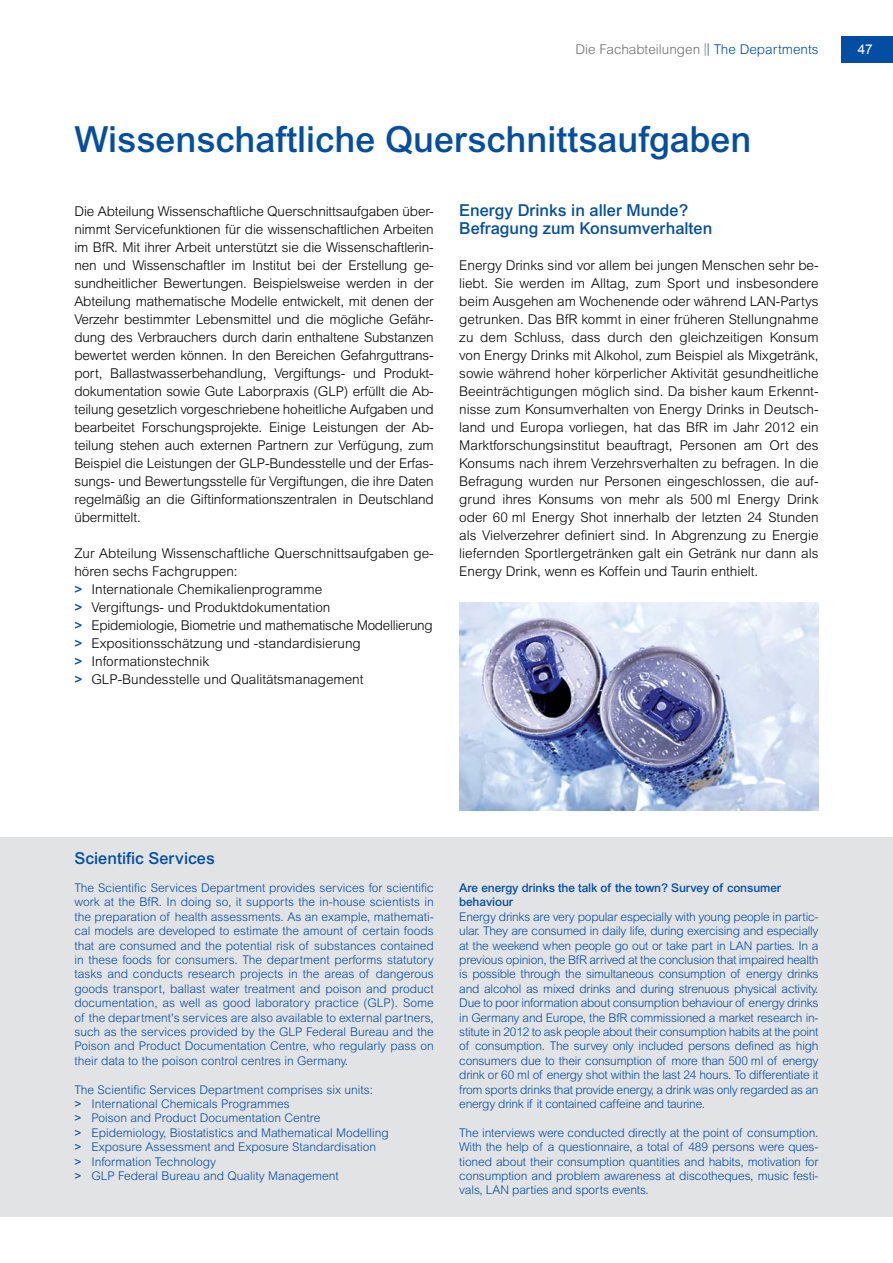
<style>
.page{position:relative;width:893px;height:1263px;background:#fff}
.page>*{position:absolute;margin:0;border:0;box-sizing:border-box;transform-origin:0 0}
.t1{font:500 36px "Arial MT Pro";color:#034ea2}
.t2{font:500 16.5px/18px "Arial MT Pro";color:#034ea2}
.t3{font:300 13.5px/18px "Arial MT Pro";color:#000;text-align:justify}
.t4{font:300 13.5px "Arial MT Pro";color:#6d6e71}
.t5{font:13.5px "Arial";color:#fff}
.t6{font:300 12px/14.4px "Arial MT Pro";color:#034ea2;text-align:justify}
.t7{font:500 12px/14.4px "Arial MT Pro";letter-spacing:-.01em;color:#034ea2}
.s1{color:#034ea2}
.s2{font-weight:500;color:#034ea2}
.s3{font-family:"Arial";font-weight:400}
</style>
<div class="page">
<div style="left:0;top:837px;width:893px;height:380px;background:#e2e3e4"></div>
<div style="left:841px;top:36px;width:52px;height:27px;background:#034ea2"></div>
<img style="left:459px;top:602px;width:360px;height:208px">
<p class="t4" style="left:575px;top:41px;width:245px">Die Fachabteilungen |<span class="s1">| The Departments</span></p>
<h1 class="t1" style="left:74px;top:118px;width:678px">Wissenschaftliche Querschnittsaufgaben</h1>
<p class="t3" style="left:74px;top:203px;width:361px">Die Abteilung Wissenschaftliche Querschnittsaufgaben über&shy;nimmt Servicefunktionen für die wissenschaftlichen Arbeiten im BfR. Mit ihrer Arbeit unterstützt sie die Wissenschaftlerin&shy;nen und Wissenschaftler im Institut bei der Erstellung ge&shy;sundheitlicher Bewertungen. Beispielsweise werden in der Abteilung mathematische Modelle entwickelt, mit denen der Verzehr bestimmter Lebensmittel und die mögliche Gefähr&shy;dung des Verbrauchers durch darin enthaltene Substanzen bewertet werden können. In den Bereichen Gefahrguttrans&shy;port, Ballastwasserbehandlung, Vergiftungs- und Produkt&shy;dokumentation sowie Gute Laborpraxis (GLP) erfüllt die Ab&shy;teilung gesetzlich vorgeschriebene hoheitliche Aufgaben und bearbeitet Forschungsprojekte. Einige Leistungen der Ab&shy;teilung stehen auch externen Partnern zur Verfügung, zum Beispiel die Leistungen der GLP-Bundesstelle und der Erfas&shy;sungs- und Bewertungsstelle für Vergiftungen, die ihre Daten regelmäßig an die Giftinformationszentralen in Deutschland übermittelt.</p>
<p class="t3" style="left:74px;top:544px;width:361px;text-align:left">Zur Abteilung Wissenschaftliche Querschnittsaufgaben ge&shy;hören sechs Fachgruppen:<br><span class="s2">&gt;</span> Internationale Chemikalienprogramme<br><span class="s2">&gt;</span> Vergiftungs- und Produktdokumentation<br><span class="s2">&gt;</span> Epidemiologie, Biometrie und mathematische Modellierung <span class="s2">&gt;</span> Expositionsschätzung und -standardisierung<br><span class="s2">&gt;</span> Informationstechnik<br><span class="s2">&gt;</span> GLP-Bundesstelle und Qualitätsmanagement</p>
<p class="t2" style="left:459px;top:202px;width:255px">Energy Drinks in aller Munde?<br>Befragung zum Konsumverhalten</p>
<p class="t3" style="left:459px;top:257px;width:361px">Energy Drinks sind vor allem bei jungen Menschen sehr be&shy;liebt. Sie werden im Alltag, zum Sport und insbesondere beim Ausgehen am Wochenende oder während LAN-Partys getrunken. Das BfR kommt in einer früheren Stellungnahme zu dem Schluss, dass durch den gleichzeitigen Konsum von Energy Drinks mit Alkohol, zum Beispiel als Mixgetränk, sowie während hoher körperlicher Aktivität gesundheitliche Beeinträchtigungen möglich sind. Da bisher kaum Erkennt&shy;nisse zum Konsumverhalten von Energy Drinks in Deutsch&shy;land und Europa vorliegen, hat das BfR im Jahr 2012 ein Marktforschungsinstitut beauftragt, Personen am Ort des Konsums nach ihrem Verzehrsverhalten zu befragen. In die Befragung wurden nur Personen eingeschlossen, die auf&shy;grund ihres Konsums von mehr als 500 ml Energy Drink oder 60 ml Energy Shot innerhalb der letzten 24 Stunden als Vielverzehrer definiert sind. In Abgrenzung zu Energie liefernden Sportlergetränken galt ein Getränk nur dann als Energy Drink, wenn es Koffein und Taurin enthielt.</p>
<p class="t5" style="left:858px;top:40px;width:17px">47</p>
<p class="t2" style="left:74px;top:850px;width:142px">Scientific Services</p>
<p class="t6" style="left:74px;top:881px;width:361px">The Scientific Services Department provides services for scientific work at the BfR. In doing so, it supports the in-house scientists in the preparation of health assessments. As an example, mathemati&shy;cal models are developed to estimate the amount of certain foods that are consumed and the potential risk of substances contained in these foods for consumers. The department performs statutory tasks and conducts research projects in the areas of dangerous goods transport, ballast water treatment and poison and product documentation, as well as good laboratory practice (GLP). Some of the department's services are also available to external partners, such as the services provided by the GLP Federal Bureau and the Poison and Product Documentation Centre, who regularly pass on their data to the poison control centres in Germany.</p>
<p class="t6" style="left:74px;top:1082px;width:316px;text-align:left">The Scientific Services Department comprises six units:<br><span class="s3">&gt;</span> International Chemicals Programmes<br><span class="s3">&gt;</span> Poison and Product Documentation Centre<br><span class="s3">&gt;</span> Epidemiology, Biostatistics and Mathematical Modelling <span class="s3">&gt;</span> Exposure Assessment and Exposure Standardisation<br><span class="s3">&gt;</span> Information Technology<br><span class="s3">&gt;</span> GLP Federal Bureau and Quality Management</p>
<p class="t7" style="left:459px;top:881px;width:323px">Are energy drinks the talk of the town? Survey of consumer behaviour</p>
<p class="t6" style="left:459px;top:909px;width:361px">Energy drinks are very popular especially with young people in partic&shy;ular. They are consumed in daily life, during exercising and especially at the weekend when people go out or take part in LAN parties. In a previous opinion, the BfR arrived at the conclusion that impaired health is possible through the simultaneous consumption of energy drinks and alcohol as mixed drinks and during strenuous physical activity.<br>Due to poor information about consumption behaviour of energy drinks in Germany and Europe, the BfR commissioned a market research in&shy;stitute in 2012 to ask people about their consumption habits at the point of consumption. The survey only included persons defined as high consumers due to their consumption of more than 500 ml of energy drink or 60 ml of energy shot within the last 24 hours. To differentiate it from sports drinks that provide energy, a drink was only regarded as an energy drink if it contained caffeine and taurine.</p>
<p class="t6" style="left:459px;top:1125px;width:361px">The interviews were conducted directly at the point of consumption.<br>With the help of a questionnaire, a total of 489 persons were ques&shy;tioned about their consumption quantities and habits, motivation for consumption and problem awareness at discotheques, music festi&shy;vals, LAN parties and sports events.</p>
</div>
